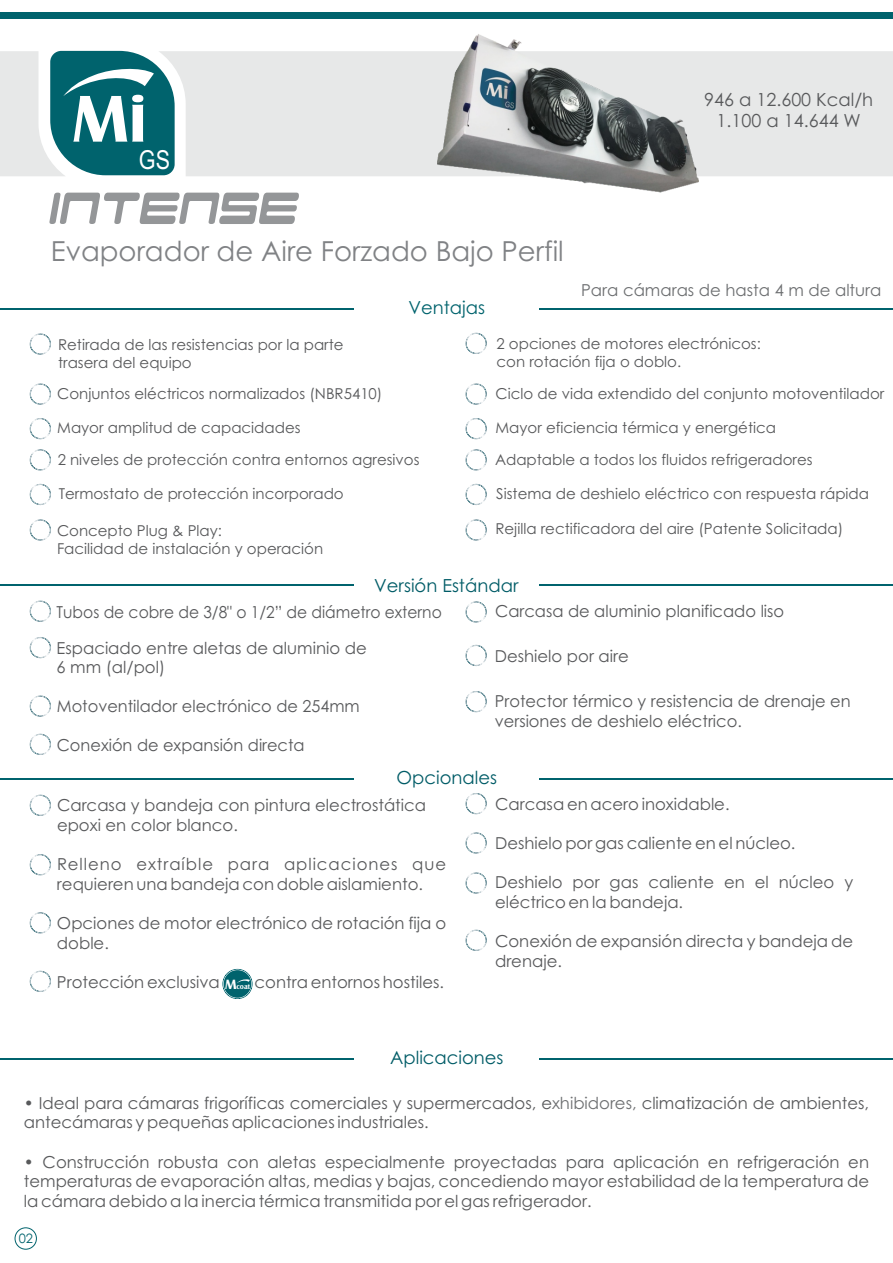
<style>
.page{position:relative;width:893px;height:1263px;background:#fff}
.page>*{position:absolute;margin:0;border:0;box-sizing:border-box;transform-origin:0 0}
.t1{font:700 81.75px "Castle T";color:#fff}
.t2{font:700 68.4px "Castle T";color:#fff}
.t3{font:54.45px "Hyperspeed";color:#949698}
.t4{font:27.6px "Century Gothic";color:#808285}
.t5{font:26.25px "Arial Narrow";color:#fff}
.t6{font:18px "Century Gothic";color:#005c67}
.t7{font:18px/21.5px "Century Gothic";color:#58595b;text-align:center}
.t8{font:18px "Century Gothic";color:#00636d}
.t9{font:16.5px/19.6px "Century Gothic";color:#58595b}
.t10{font:16.5px "Century Gothic";color:#58595b;scale:.94 1}
.t11{font:16.5px "Century Gothic";color:#6d6f71}
.t12{font:15px/17.9px "Century Gothic";color:#58595b}
.t13{font:12.9px "Century Gothic";color:#00636d}
.s1{font-family:"Castle T";font-weight:700;font-size:13.95px;color:#fff}
.s2{font-family:"Castle T";font-weight:700;font-size:7.2px;color:#fff}
.s3{color:#6d6f71}
</style>
<div class="page">
<div style="left:0;top:12px;width:893px;height:6px;background:#00636d"></div>
<div style="left:0;top:51px;width:893px;height:125px;background:#e7e8e8"></div>
<hr style="left:0;top:585px;width:353px;height:1px;background:#00636d">
<hr style="left:0;top:778px;width:353px;height:1px;background:#00636d">
<hr style="left:0;top:1058px;width:353px;height:2px;background:#00636d">
<hr style="left:0;top:308px;width:353px;height:2px;background:#00636d">
<hr style="left:540px;top:585px;width:353px;height:1px;background:#00636d">
<hr style="left:540px;top:778px;width:353px;height:1px;background:#00636d">
<hr style="left:540px;top:1058px;width:353px;height:2px;background:#00636d">
<hr style="left:540px;top:308px;width:353px;height:2px;background:#00636d">
<svg style="left:465px;top:332px;width:22px;height:22px"></svg>
<svg style="left:465px;top:383px;width:22px;height:22px"></svg>
<svg style="left:465px;top:418px;width:22px;height:22px"></svg>
<svg style="left:465px;top:449px;width:22px;height:22px"></svg>
<svg style="left:465px;top:483px;width:22px;height:22px"></svg>
<svg style="left:465px;top:519px;width:22px;height:22px"></svg>
<svg style="left:29px;top:383px;width:22px;height:22px"></svg>
<svg style="left:29px;top:418px;width:22px;height:22px"></svg>
<svg style="left:29px;top:449px;width:22px;height:22px"></svg>
<svg style="left:29px;top:483px;width:22px;height:23px"></svg>
<svg style="left:29px;top:519px;width:22px;height:22px"></svg>
<svg style="left:29px;top:333px;width:22px;height:22px"></svg>
<div style="left:15px;top:1227px;width:22px;height:22px;background:#fff;border:1px solid #00636d;border-radius:50%"></div>
<svg style="left:222px;top:969px;width:31px;height:30px"></svg>
<svg style="left:50px;top:51px;width:125px;height:124px"></svg>
<img style="left:437px;top:18px;width:261px;height:175px">
<svg style="left:29px;top:600px;width:22px;height:22px"></svg>
<svg style="left:29px;top:637px;width:22px;height:22px"></svg>
<svg style="left:29px;top:695px;width:22px;height:22px"></svg>
<svg style="left:29px;top:733px;width:22px;height:22px"></svg>
<svg style="left:465px;top:601px;width:22px;height:22px"></svg>
<svg style="left:465px;top:644px;width:22px;height:22px"></svg>
<svg style="left:465px;top:691px;width:22px;height:22px"></svg>
<svg style="left:29px;top:794px;width:22px;height:22px"></svg>
<svg style="left:29px;top:854px;width:22px;height:22px"></svg>
<svg style="left:29px;top:912px;width:22px;height:22px"></svg>
<svg style="left:29px;top:970px;width:22px;height:22px"></svg>
<svg style="left:465px;top:793px;width:22px;height:22px"></svg>
<svg style="left:465px;top:832px;width:22px;height:22px"></svg>
<svg style="left:465px;top:872px;width:22px;height:22px"></svg>
<svg style="left:465px;top:929px;width:22px;height:22px"></svg>
<h2 class="t2" style="left:72px;top:85px;width:77px">Mi</h2>
<h3 class="t5" style="left:139px;top:149px;width:33px">GS</h3>
<h1 class="t1" style="left:70px;top:88px;width:92px">Mi</h1>
<h3 class="t3" style="left:47px;top:178px;width:251px">INTENSE</h3>
<h3 class="t4" style="left:51px;top:241px;width:514px">Evaporador de Aire Forzado Bajo Perfil</h3>
<p class="t8" style="left:409px;top:300px;width:78px">Ventajas</p>
<p class="t7" style="left:704px;top:90px;width:171px">946 a 12.600 Kcal/h<br>1.100 a 14.644 W</p>
<p class="t11" style="left:581px;top:284px;width:302px">Para cámaras de hasta 4 m de altura</p>
<p class="t12" style="left:58px;top:337px;width:287px">Retirada de las resistencias por la parte trasera del equipo</p>
<p class="t12" style="left:57px;top:386px;width:327px">Conjuntos eléctricos normalizados (NBR5410)</p>
<p class="t12" style="left:57px;top:420px;width:245px">Mayor amplitud de capacidades</p>
<p class="t12" style="left:496px;top:336px;width:266px">2 opciones de motores electrónicos: con rotación fija o doblo.</p>
<p class="t12" style="left:496px;top:386px;width:390px">Ciclo de vida extendido del conjunto motoventilador</p>
<p class="t12" style="left:495px;top:420px;width:282px">Mayor eficiencia térmica y energética</p>
<p class="t12" style="left:58px;top:452px;width:363px">2 niveles de protección contra entornos agresivos</p>
<p class="t12" style="left:495px;top:452px;width:319px">Adaptable a todos los fluidos refrigeradores</p>
<p class="t12" style="left:59px;top:486px;width:287px">Termostato de protección incorporado</p>
<p class="t12" style="left:57px;top:523px;width:268px">Concepto Plug &amp; Play:<br>Facilidad de instalación y operación</p>
<p class="t12" style="left:496px;top:486px;width:374px">Sistema de deshielo eléctrico con respuesta rápida</p>
<p class="t12" style="left:495px;top:521px;width:349px">Rejilla rectificadora del aire (Patente Solicitada)</p>
<p class="t6" style="left:374px;top:579px;width:146px">Versión Estándar</p>
<p class="t10" style="left:57px;top:605px;width:411px">Tubos de cobre de 3/8" o 1/2” de diámetro externo</p>
<p class="t9" style="left:57px;top:639px;width:312px">Espaciado entre aletas de aluminio de<br>6 mm (al/pol)</p>
<p class="t9" style="left:57px;top:698px;width:304px">Motoventilador electrónico de 254mm</p>
<p class="t9" style="left:57px;top:736px;width:249px">Conexión de expansión directa</p>
<p class="t9" style="left:495px;top:603px;width:291px">Carcasa de aluminio planificado liso</p>
<p class="t9" style="left:495px;top:647px;width:136px">Deshielo por aire</p>
<p class="t9" style="left:495px;top:693px;width:357px">Protector térmico y resistencia de drenaje en versiones de deshielo eléctrico.</p>
<p class="t6" style="left:397px;top:770px;width:102px">Opcionales</p>
<p class="t9" style="left:57px;top:797px;width:371px">Carcasa y bandeja con pintura electrostática epoxi en color blanco.</p>
<p class="t9" style="left:57px;top:856px;width:391px">Relleno extraíble para aplicaciones que requieren una bandeja con doble aislamiento.</p>
<p class="t9" style="left:57px;top:915px;width:391px">Opciones de motor electrónico de rotación fija o doble.</p>
<p class="t9" style="left:57px;top:974px;width:389px">Protección exclusiva <span class="s1">M</span><span class="s2">coat</span> contra entornos hostiles.</p>
<p class="t9" style="left:495px;top:795px;width:236px">Carcasa en acero inoxidable.</p>
<p class="t9" style="left:495px;top:835px;width:302px">Deshielo por gas caliente en el núcleo.</p>
<p class="t9" style="left:495px;top:874px;width:360px">Deshielo por gas caliente en el núcleo y eléctrico en la bandeja.</p>
<p class="t9" style="left:495px;top:933px;width:360px">Conexión de expansión directa y bandeja de drenaje.</p>
<p class="t6" style="left:390px;top:1051px;width:115px">Aplicaciones</p>
<p class="t9" style="left:24px;top:1094px;width:847px">• Ideal para cámaras frigoríficas comerciales y supermercados, e<span class="s3">xhibidores,</span> climatización de ambientes, antecámaras y pequeñas aplicaciones industriales.</p>
<p class="t9" style="left:24px;top:1153px;width:847px;text-align:justify">• Construcción robusta con aletas especialmente proyectadas para aplicación en refrigeración en temperaturas de evaporación altas, medias y bajas, concediendo mayor estabilidad de la temperatura de la cámara debido a la inercia térmica transmitida por el gas refrigerador.</p>
<p class="t13" style="left:19px;top:1233px;width:16px">02</p>
</div>
